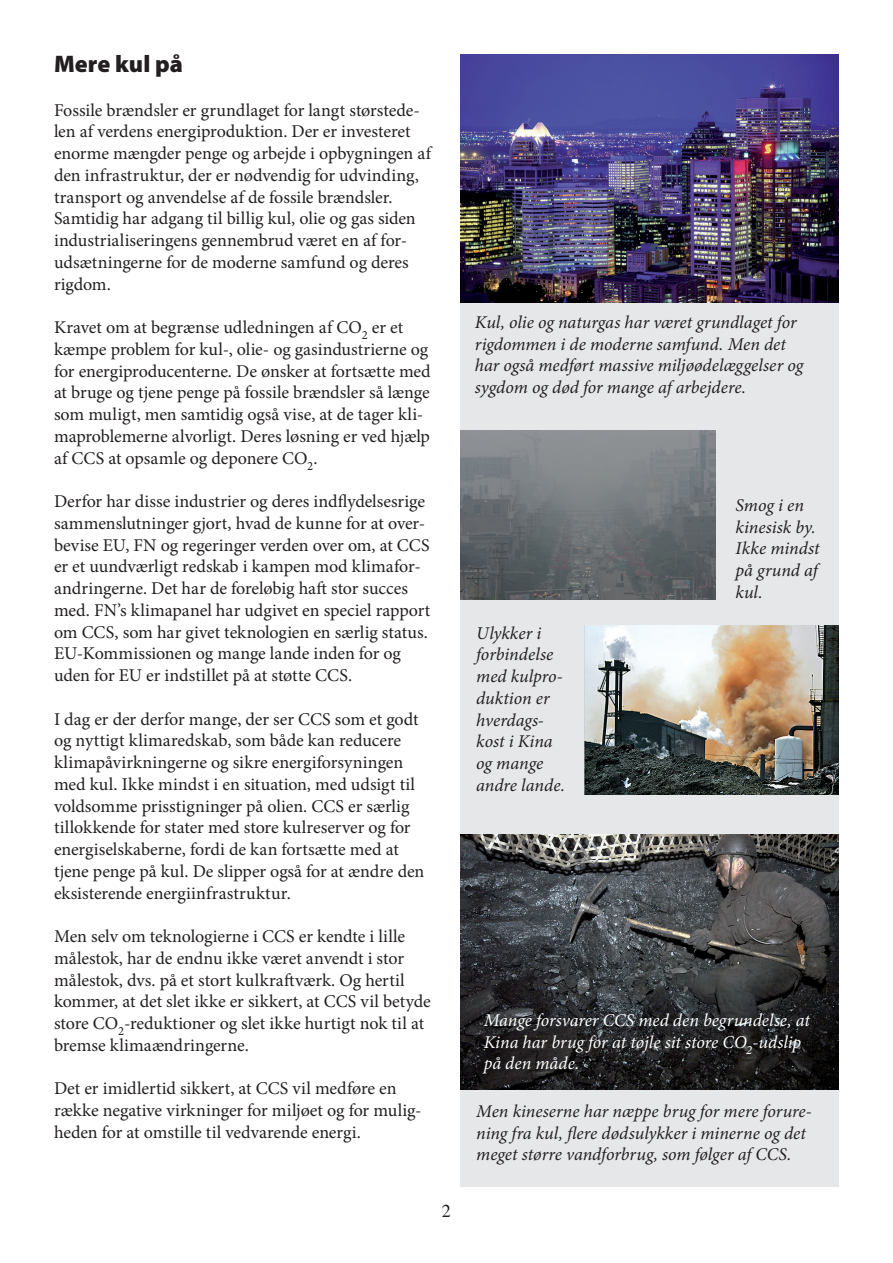
<style>
.page{position:relative;width:893px;height:1263px;background:#fff}
.page>*{position:absolute;margin:0;border:0;box-sizing:border-box;transform-origin:0 0}
.Brød1{font:900 24px "Myriad Pro";color:#231f20}
.Brød{font:18px/21.8px "Minion Pro";letter-spacing:-.005em;color:#231f20}
.Brød-2{font:italic 18px/21.8px "Minion Pro";letter-spacing:-.005em;color:#231f20}
.Brød-3{font:italic 18px/21.8px "Minion Pro";letter-spacing:-.005em;color:#fff}
.t1{font:18px "Times";color:#231f20}
</style>
<div class="page">
<div style="left:461px;top:54px;width:378px;height:1132px;background:#e6e7e9"></div>
<img style="left:461px;top:430px;width:255px;height:170px">
<img style="left:584px;top:625px;width:255px;height:170px">
<img style="left:461px;top:834px;width:378px;height:255px">
<img style="left:461px;top:54px;width:378px;height:248px">
<p class="Brød1" style="left:54px;top:50px;width:130px">Mere kul på</p>
<p class="Brød" style="left:54px;top:99px;width:379px">Fossile brændsler er grundlaget for langt størstede&shy;len af verdens energiproduktion. Der er investeret enorme mængder penge og arbejde i opbygningen af den infrastruktur, der er nødvendig for udvinding, transport og anvendelse af de fossile brændsler.<br>Samtidig har adgang til billig kul, olie og gas siden industrialiseringens gennembrud været en af for&shy;udsætningerne for de moderne samfund og deres rigdom.</p>
<p class="Brød" style="left:54px;top:316px;width:378px">Kravet om at begrænse udledningen af CO<sub>2</sub> er et kæmpe problem for kul-, olie- og gasindustrierne og for energiproducenterne. De ønsker at fortsætte med at bruge og tjene penge på fossile brændsler så længe som muligt, men samtidig også vise, at de tager kli&shy;maproblemerne alvorligt. Deres løsning er ved hjælp af CCS at opsamle og deponere CO<sub>2</sub>.</p>
<p class="Brød" style="left:54px;top:490px;width:378px">Derfor har disse industrier og deres indflydelsesrige sammenslutninger gjort, hvad de kunne for at over&shy;bevise EU, FN og regeringer verden over om, at CCS er et uundværligt redskab i kampen mod klimafor&shy;andringerne. Det har de foreløbig haft stor succes med. FN’s klimapanel har udgivet en speciel rapport om CCS, som har givet teknologien en særlig status.<br>EU-Kommissionen og mange lande inden for og uden for EU er indstillet på at støtte CCS.</p>
<p class="Brød" style="left:54px;top:708px;width:372px">I dag er der derfor mange, der ser CCS som et godt og nyttigt klimaredskab, som både kan reducere klimapåvirkningerne og sikre energiforsyningen med kul. Ikke mindst i en situation, med udsigt til voldsomme prisstigninger på olien. CCS er særlig tillokkende for stater med store kulreserver og for energiselskaberne, fordi de kan fortsætte med at tjene penge på kul. De slipper også for at ændre den eksisterende energiinfrastruktur.</p>
<p class="Brød" style="left:54px;top:925px;width:378px">Men selv om teknologierne i CCS er kendte i lille målestok, har de endnu ikke været anvendt i stor målestok, dvs. på et stort kulkraftværk. Og hertil kommer, at det slet ikke er sikkert, at CCS vil betyde store CO<sub>2</sub>-reduktioner og slet ikke hurtigt nok til at bremse klimaændringerne.</p>
<p class="Brød" style="left:54px;top:1078px;width:369px">Det er imidlertid sikkert, at CCS vil medføre en række negative virkninger for miljøet og for mulig&shy;heden for at omstille til vedvarende energi.</p>
<p class="t1" style="left:442px;top:1194px;width:10px">2</p>
<p class="Brød-2" style="left:475px;top:311px;width:330px">Kul, olie og naturgas har været grundlaget for rigdommen i de moderne samfund. Men det har også medført massive miljøødelæggelser og sygdom og død for mange af arbejdere.</p>
<p class="Brød-2" style="left:476px;top:622px;width:90px">Ulykker i forbindelse med kulpro&shy;duktion er hverdags&shy;kost i Kina og mange andre lande.</p>
<p class="Brød-2" style="left:736px;top:494px;width:86px">Smog i en kinesisk by.<br>Ikke mindst på grund af kul.</p>
<p class="Brød-3" style="left:484px;top:1009px;width:328px">Mange forsvarer CCS med den begrundelse, at<br>Kina har brug for at tøjle sit store CO<sub>2</sub>-udslip på den måde.</p>
<p class="Brød-2" style="left:476px;top:1100px;width:337px">Men kineserne har næppe brug for mere forure&shy;ning fra kul, flere dødsulykker i minerne og det meget større vandforbrug, som følger af CCS.</p>
</div>
